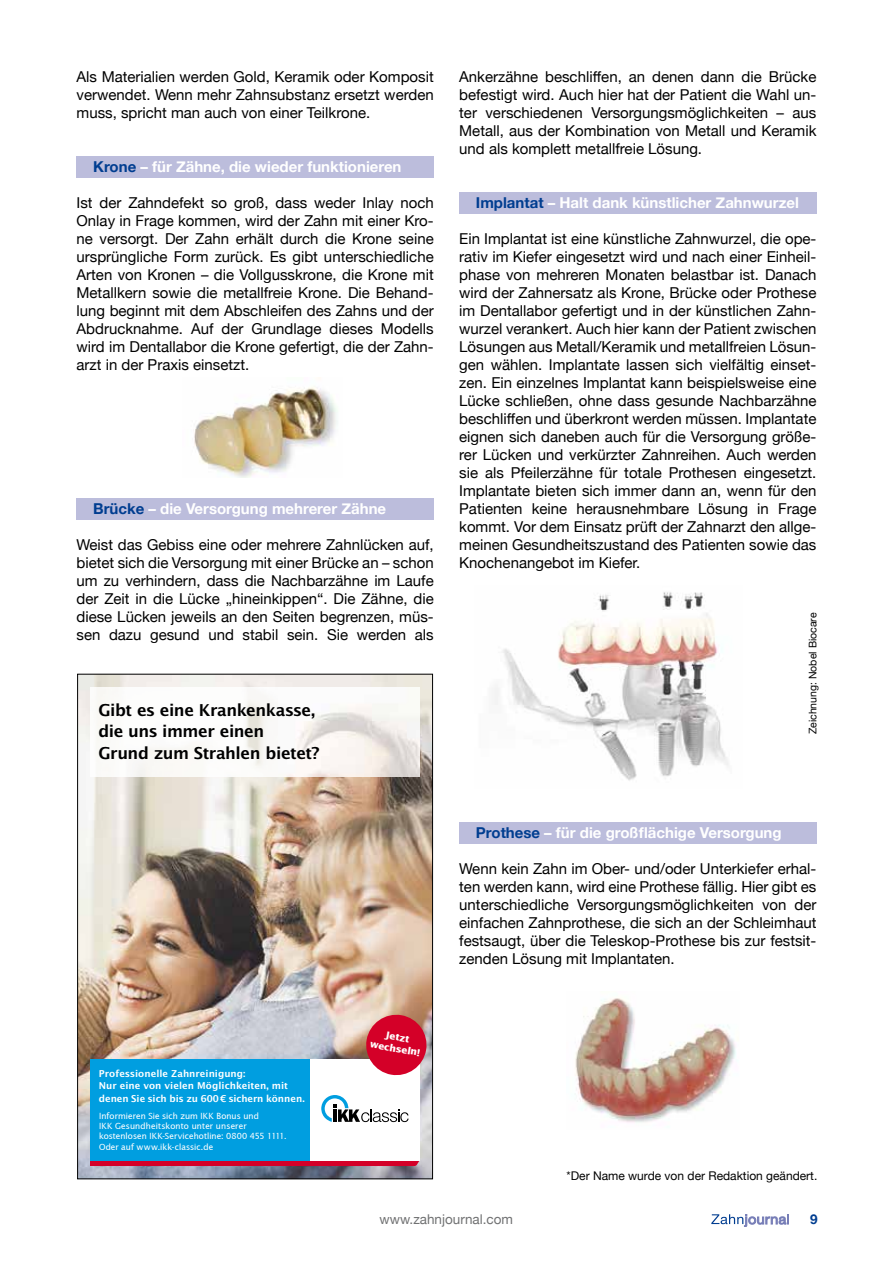
<style>
.page{position:relative;width:893px;height:1263px;background:#fff}
.page>*{position:absolute;margin:0;border:0;box-sizing:border-box;transform-origin:0 0}
.t1{font:600 17.85px/21.5px "Lucida Sans EF";letter-spacing:-.02em;color:#000}
.t2{font:15px/18px "Helvetica Neue";color:#000;text-align:justify}
.t3{font:700 15px "Helvetica Neue";color:#fff}
.t4{font:13.5px "Helvetica Neue";color:#707172}
.t5{font:700 13.5px "Helvetica Neue";color:#003d90}
.t6{font:12px "Helvetica Neue";color:#000}
.t7{font:10.5px "Helvetica Neue";color:#000}
.t8{font:600 10.35px/12.3px "Lucida Sans EF";color:#fff}
.t9{font:700 9.75px/11.7px "IKK Lucida Sans";color:#fff;text-align:center}
.t10{font:8.55px/10.4px "IKK Lucida Sans";letter-spacing:.02em;color:#fff}
.s1{color:#003d90}
</style>
<div class="page">
<svg style="left:711px;top:1214px;width:78px;height:13px"></svg>
<div style="left:77px;top:156px;width:357px;height:22px;background:#bcbddc"></div>
<div style="left:459px;top:192px;width:357px;height:22px;background:#bcbddc"></div>
<div style="left:459px;top:822px;width:357px;height:22px;background:#bcbddc"></div>
<div style="left:77px;top:499px;width:357px;height:21px;background:#bcbddc"></div>
<img style="left:79px;top:676px;width:352px;height:501px">
<img style="left:90px;top:687px;width:330px;height:90px">
<svg style="left:90px;top:1160px;width:330px;height:6px;background:#be2049"></svg>
<div style="left:90px;top:1059px;width:220px;height:101px;background:#009ee0"></div>
<div style="left:310px;top:1059px;width:110px;height:101px;background:#fff"></div>
<svg style="left:321px;top:1095px;width:88px;height:27px"></svg>
<svg style="left:364px;top:1012px;width:65px;height:65px;background:#d54158"></svg>
<img style="left:194px;top:387px;width:144px;height:91px">
<img style="left:575px;top:998px;width:161px;height:125px">
<img style="left:494px;top:592px;width:235px;height:189px">
<p class="t2" style="left:77px;top:67px;width:359px">Als Materialien werden Gold, Keramik oder Komposit verwendet. Wenn mehr Zahnsubstanz ersetzt werden muss, spricht man auch von einer Teilkrone.</p>
<p class="t3" style="left:93px;top:157px;width:310px"><span class="s1">Krone</span> – für Zähne, die wieder funktionieren</p>
<p class="t2" style="left:77px;top:193px;width:359px">Ist der Zahndefekt so groß, dass weder Inlay noch Onlay in Frage kommen, wird der Zahn mit einer Kro&shy;ne versorgt. Der Zahn erhält durch die Krone seine ursprüngliche Form zurück. Es gibt unterschiedliche Arten von Kronen – die Vollgusskrone, die Krone mit Metallkern sowie die metallfreie Krone. Die Behand&shy;lung beginnt mit dem Abschleifen des Zahns und der Abdrucknahme. Auf der Grundlage dieses Modells wird im Dentallabor die Krone gefertigt, die der Zahn&shy;arzt in der Praxis einsetzt.</p>
<p class="t3" style="left:93px;top:499px;width:294px"><span class="s1">Brücke</span> – die Versorgung mehrerer Zähne</p>
<p class="t2" style="left:77px;top:535px;width:359px">Weist das Gebiss eine oder mehrere Zahnlücken auf, bietet sich die Versorgung mit einer Brücke an – schon um zu verhindern, dass die Nachbarzähne im Laufe der Zeit in die Lücke „hineinkippen“. Die Zähne, die diese Lücken jeweils an den Seiten begrenzen, müs&shy;sen dazu gesund und stabil sein. Sie werden als</p>
<p class="t1" style="left:98px;top:699px;width:223px">Gibt es eine Krankenkasse, die uns immer einen<br>Grund zum Strahlen bietet?</p>
<p class="t2" style="left:459px;top:67px;width:359px">Ankerzähne beschliffen, an denen dann die Brücke befestigt wird. Auch hier hat der Patient die Wahl un&shy;ter verschiedenen Versorgungsmöglichkeiten – aus Metall, aus der Kombination von Metall und Keramik und als komplett metallfreie Lösung.</p>
<p class="t3" style="left:476px;top:193px;width:324px"><span class="s1">Implantat</span> – Halt dank künstlicher Zahnwurzel</p>
<p class="t2" style="left:459px;top:229px;width:359px">Ein Implantat ist eine künstliche Zahnwurzel, die ope&shy;rativ im Kiefer eingesetzt wird und nach einer Einheil&shy;phase von mehreren Monaten belastbar ist. Danach wird der Zahnersatz als Krone, Brücke oder Prothese im Dentallabor gefertigt und in der künstlichen Zahn&shy;wurzel verankert. Auch hier kann der Patient zwischen Lösungen aus Metall/Keramik und metallfreien Lösun&shy;gen wählen. Implantate lassen sich vielfältig einset&shy;zen. Ein einzelnes Implantat kann beispielsweise eine Lücke schließen, ohne dass gesunde Nachbarzähne beschliffen und überkront werden müssen. Implantate eignen sich daneben auch für die Versorgung größe&shy;rer Lücken und verkürzter Zahnreihen. Auch werden sie als Pfeilerzähne für totale Prothesen eingesetzt.<br>Implantate bieten sich immer dann an, wenn für den Patienten keine herausnehmbare Lösung in Frage kommt. Vor dem Einsatz prüft der Zahnarzt den allge&shy;meinen Gesundheitszustand des Patienten sowie das Knochenangebot im Kiefer.</p>
<p class="t7" style="left:807px;top:734px;width:123px;rotate:-90deg">Zeichnung: Nobel Biocare</p>
<p class="t8" style="left:99px;top:1067px;width:207px">Professionelle Zahnreinigung:<br>Nur eine von vielen Möglichkeiten, mit denen Sie sich bis zu 600 sichern können.</p>
<p class="t10" style="left:99px;top:1110px;width:189px">Informieren Sie sich zum IKK Bonus und<br>IKK Gesundheitskonto unter unserer kostenlosen IKK-Servicehotline: 0800 455 1111.<br>Oder auf www.ikk-classic.de</p>
<p class="t9" style="left:374px;top:1026px;width:52px;rotate:10deg">Jetzt wechseln!</p>
<p class="t3" style="left:476px;top:823px;width:307px"><span class="s1">Prothese</span> – für die großflächige Versorgung</p>
<p class="t2" style="left:459px;top:859px;width:359px">Wenn kein Zahn im Ober- und/oder Unterkiefer erhal&shy;ten werden kann, wird eine Prothese fällig. Hier gibt es unterschiedliche Versorgungsmöglichkeiten von der einfachen Zahnprothese, die sich an der Schleimhaut festsaugt, über die Teleskop-Prothese bis zur festsit&shy;zenden Lösung mit Implantaten.</p>
<p class="t6" style="left:567px;top:1168px;width:252px">*Der Name wurde von der Redaktion geändert.</p>
<p class="t4" style="left:380px;top:1211px;width:135px">www.zahnjournal.com</p>
<p class="t5" style="left:810px;top:1211px;width:9px">9</p>
</div>
